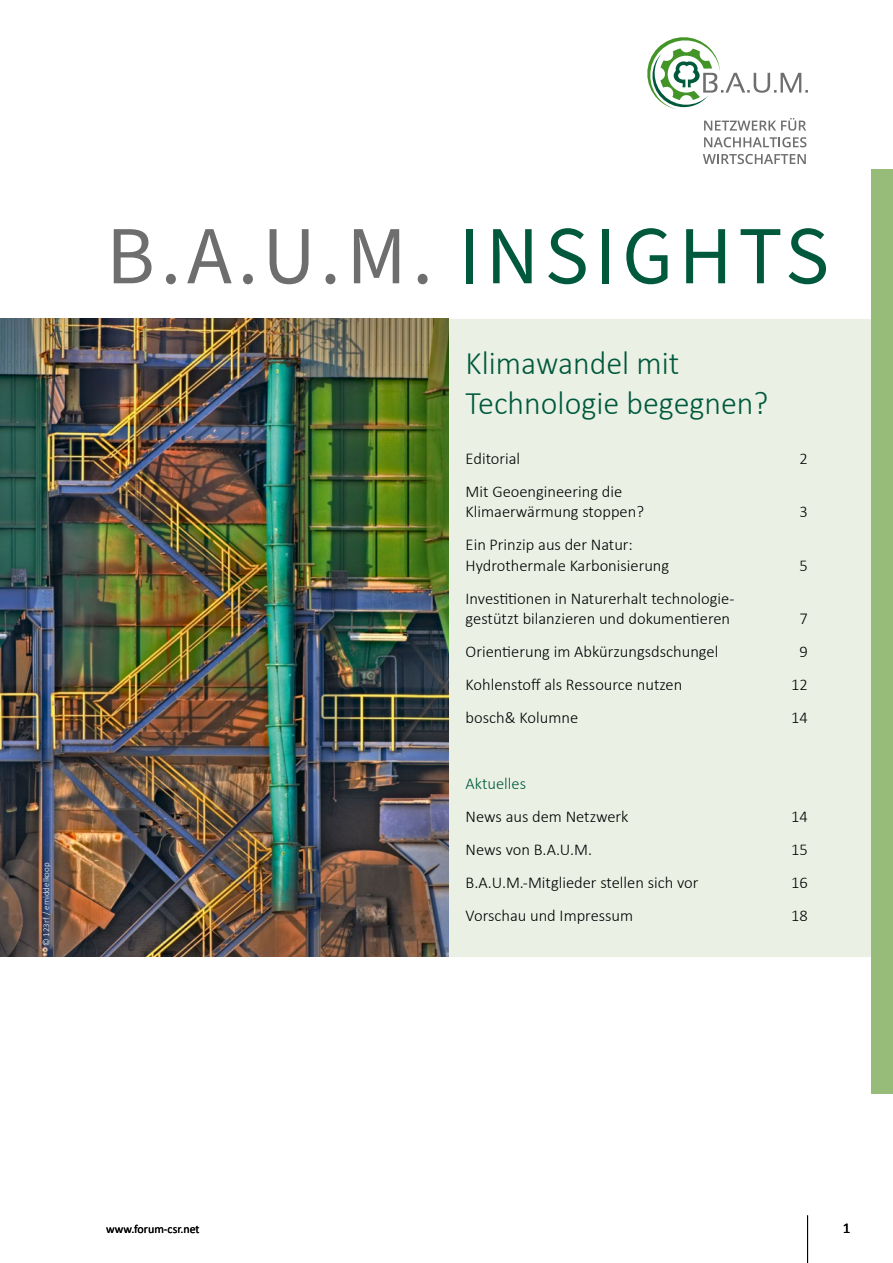
<style>
.page{position:relative;width:893px;height:1263px;background:#fff}
.page>*{position:absolute;margin:0;border:0;box-sizing:border-box;transform-origin:0 0}
.t1{font:82.5px "Source Sans Pro";letter-spacing:.07em;color:#6e6e6e}
.t2{font:300 33px/39.6px "Calibri";color:#00593d}
.t3{font:300 16.5px/20.2px "Calibri";color:#000}
.t4{font:300 16.5px "Calibri";color:#00593d}
.t5{font:15px "Calibri";color:#000}
.t6{font:12px "Calibri";color:#000}
.t7{font:300 9px "Calibri";color:#fff}
.s1{color:#00593d}
</style>
<div class="page">
<hr style="left:807px;top:1215px;width:1px;height:48px;background:#000">
<div style="left:0;top:319px;width:893px;height:638px;background:#eaf1e4"></div>
<div style="left:872px;top:169px;width:21px;height:925px;background:#97bc79"></div>
<svg style="left:647px;top:37px;width:161px;height:72px"></svg>
<svg style="left:704px;top:118px;width:102px;height:13px"></svg>
<svg style="left:704px;top:137px;width:102px;height:10px"></svg>
<svg style="left:703px;top:154px;width:103px;height:10px"></svg>
<img style="left:0;top:319px;width:449px;height:638px">
<p class="t7" style="left:41px;top:946px;width:85px;rotate:-90deg">© 123rf / emiddelkoop</p>
<h1 class="t1" style="left:106px;top:201px;width:724px">B.A.U.M. <span class="s1">INSIGHTS</span></h1>
<h2 class="t2" style="left:466px;top:343px;width:304px">Klimawandel mit<br>Technologie begegnen?</h2>
<p class="t3" style="left:466px;top:448px;width:56px">Editorial</p>
<p class="t3" style="left:800px;top:448px;width:10px">2</p>
<p class="t3" style="left:466px;top:481px;width:180px">Mit Geoengineering die<br>Klimaerwärmung stoppen?</p>
<p class="t3" style="left:800px;top:502px;width:10px">3</p>
<p class="t3" style="left:466px;top:535px;width:205px">Ein Prinzip aus der Natur:<br>Hydrothermale Karbonisierung</p>
<p class="t3" style="left:466px;top:588px;width:270px">Investitionen in Naturerhalt technologie&shy;gestützt bilanzieren und dokumentieren</p>
<p class="t3" style="left:800px;top:555px;width:10px">5</p>
<p class="t3" style="left:800px;top:608px;width:10px">7</p>
<p class="t3" style="left:466px;top:641px;width:254px">Orientierung im Abkürzungsdschungel</p>
<p class="t3" style="left:800px;top:641px;width:10px">9</p>
<p class="t3" style="left:466px;top:674px;width:218px">Kohlenstoff als Ressource nutzen</p>
<p class="t3" style="left:791px;top:674px;width:18px">12</p>
<p class="t3" style="left:466px;top:707px;width:114px">bosch&amp; Kolumne</p>
<p class="t3" style="left:791px;top:707px;width:18px">14</p>
<p class="t4" style="left:466px;top:773px;width:62px">Aktuelles</p>
<p class="t3" style="left:466px;top:806px;width:164px">News aus dem Netzwerk</p>
<p class="t3" style="left:791px;top:806px;width:18px">14</p>
<p class="t3" style="left:466px;top:839px;width:128px">News von B.A.U.M.</p>
<p class="t3" style="left:791px;top:839px;width:18px">15</p>
<p class="t3" style="left:466px;top:872px;width:234px">B.A.U.M.-Mitglieder stellen sich vor</p>
<p class="t3" style="left:791px;top:872px;width:18px">16</p>
<p class="t3" style="left:466px;top:905px;width:169px">Vorschau und Impressum</p>
<p class="t3" style="left:791px;top:905px;width:18px">18</p>
<p class="t6" style="left:106px;top:1221px;width:95px">www.forum-csr.net</p>
<p class="t5" style="left:843px;top:1218px;width:9px">1</p>
</div>
